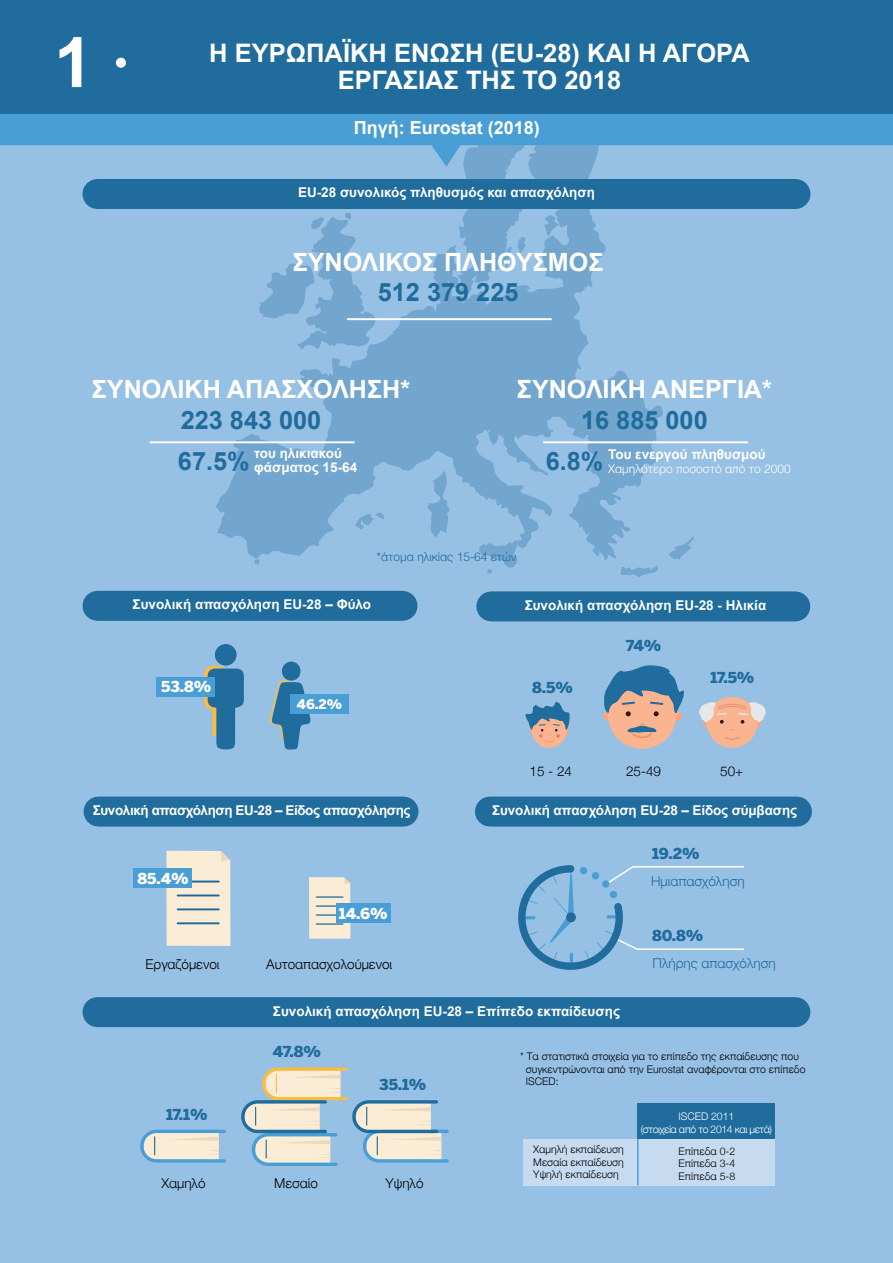
<style>
.page{position:relative;width:893px;height:1263px;background:#97c0e5}
.page>*{position:absolute;margin:0;border:0;box-sizing:border-box;transform-origin:0 0}
.t1{font:700 69.6px "Arial";color:#fff}
.t2{font:700 25.5px/27px "Arial";color:#fff;text-align:center}
.t3{font:700 25.35px "Arial";color:#1f6c9d}
.t4{font:700 25.35px "Arial";color:#1f6c9d}
.t5{font:700 25.2px "Arial";color:#fff}
.t6{font:700 18px "Arial";color:#fff}
.t7{font:900 15px "Benton Sans";letter-spacing:-.01em;color:#1f6c9d}
.t8{font:900 15px "Benton Sans";color:#fff}
.t9{font:700 13.5px/13.5px "Arial";color:#fff}
.t10{font:300 13.5px "Helvetica Neue";color:#000}
.t11{font:700 13.5px "Arial";letter-spacing:-.03em;color:#fff}
.t12{font:300 13.5px "Helvetica Neue";color:#1f6c9d}
.t13{font:900 13.2px "Benton Sans";color:#fff}
.t14{font:300 12px "Helvetica";color:#fff}
.t15{font:300 12px "Helvetica";color:#1f6c9d}
.t16{font:300 10.5px/12.6px "Helvetica Neue";color:#000;text-align:justify}
.t17{font:300 10.5px/12.6px "Helvetica Neue";letter-spacing:-.04em;color:#fff;text-align:center}
.s1{font-family:"Uniform Rnd";font-weight:500}
.s2{font-size:25.35px;color:#1f6c9d}
</style>
<div class="page">
<div style="left:97px;top:997px;width:698px;height:30px;background:#1f6c9d"></div>
<div style="left:490px;top:796px;width:307px;height:30px;background:#1f6c9d"></div>
<div style="left:99px;top:796px;width:305px;height:30px;background:#1f6c9d"></div>
<svg style="left:143px;top:167px;width:605px;height:424px"></svg>
<svg style="left:0;top:113px;width:893px;height:54px;fill:#499fd5"></svg>
<div style="left:0;top:0;width:893px;height:113px;background:#1f6c9d"></div>
<div style="left:97px;top:179px;width:698px;height:30px;background:#1f6c9d"></div>
<hr style="left:347px;top:318px;width:205px;height:2px;background:#fff">
<div style="left:215px;top:644px;width:22px;height:22px;background:#1f6c9d;border-radius:50%"></div>
<div style="left:532px;top:713px;width:34px;height:35px;background:#fab590;border-radius:50%"></div>
<svg style="left:525px;top:702px;width:45px;height:40px"></svg>
<div style="left:673px;top:711px;width:9px;height:10px;background:#f8a580;border-radius:50%"></div>
<div style="left:603px;top:711px;width:9px;height:10px;background:#f8a580;border-radius:50%"></div>
<div style="left:608px;top:680px;width:68px;height:69px;background:#fab590;border-radius:50%"></div>
<svg style="left:603px;top:665px;width:81px;height:51px"></svg>
<svg style="left:627px;top:724px;width:29px;height:14px"></svg>
<div style="left:706px;top:697px;width:52px;height:51px;background:#fab590;border-radius:50%"></div>
<svg style="left:725px;top:736px;width:14px;height:4px"></svg>
<svg style="left:699px;top:702px;width:67px;height:28px"></svg>
<div style="left:491px;top:591px;width:304px;height:30px;background:#1f6c9d"></div>
<div style="left:97px;top:591px;width:305px;height:30px;background:#1f6c9d"></div>
<svg style="left:518px;top:865px;width:226px;height:105px"></svg>
<svg style="left:139px;top:663px;width:311px;height:503px"></svg>
<div style="left:282px;top:661px;width:18px;height:20px;background:#1f6c9d;border-radius:50%"></div>
<div style="left:290px;top:694px;width:59px;height:20px;background:#499fd5"></div>
<hr style="left:150px;top:441px;width:205px;height:2px;background:#fff">
<hr style="left:543px;top:441px;width:205px;height:2px;background:#fff">
<div style="left:156px;top:677px;width:59px;height:19px;background:#499fd5"></div>
<div style="left:134px;top:868px;width:58px;height:20px;background:#499fd5"></div>
<div style="left:637px;top:1104px;width:138px;height:39px;background:#1f6c9d"></div>
<div style="left:523px;top:1138px;width:252px;height:47px;background:#c7dbf0"></div>
<hr style="left:637px;top:1138px;width:2px;height:47px;background:#499fd5">
<h1 class="t1" style="left:54px;top:17px;width:77px">1 <span class="s1">·</span></h1>
<h2 class="t2" style="left:209px;top:41px;width:542px">Η ΕΥΡΩΠΑΪΚΗ ΕΝΩΣΗ (EU-28) ΚΑΙ Η ΑΓΟΡΑ<br>ΕΡΓΑΣΙΑΣ ΤΗΣ ΤΟ 2018</h2>
<h3 class="t6" style="left:354px;top:116px;width:188px">Πηγή: Eurostat (2018)</h3>
<p class="t9" style="left:298px;top:186px;width:298px">EU-28 συνολικός πληθυσμός και απασχόληση</p>
<h3 class="t5" style="left:293px;top:245px;width:312px">ΣΥΝΟΛΙΚΟΣ ΠΛΗΘΥΣΜΟΣ</h3>
<h3 class="t3" style="left:378px;top:276px;width:142px">512 379 225</h3>
<h3 class="t5" style="left:92px;top:373px;width:320px">ΣΥΝΟΛΙΚΗ ΑΠΑΣΧΟΛΗΣΗ*</h3>
<h3 class="t3" style="left:181px;top:403px;width:142px">223 843 000</h3>
<h3 class="t4" style="left:178px;top:445px;width:73px">67.5%</h3>
<p class="t9" style="left:254px;top:447px;width:104px">του ηλικιακού φάσματος 15-64</p>
<h3 class="t5" style="left:517px;top:373px;width:257px">ΣΥΝΟΛΙΚΗ ΑΝΕΡΓΙΑ*</h3>
<h3 class="t3" style="left:581px;top:403px;width:128px">16 885 000</h3>
<p class="t9" style="left:546px;top:448px;width:221px"><span class="s2">6.8%</span> Του ενεργού πληθυσμού</p>
<p class="t14" style="left:608px;top:459px;width:184px">Χαμηλότερο ποσοστό από το 2000</p>
<p class="t15" style="left:376px;top:547px;width:141px">*άτομα ηλικίας 15-64 ετών</p>
<p class="t9" style="left:133px;top:598px;width:240px">Συνολική απασχόληση EU-28 – Φύλο</p>
<p class="t9" style="left:525px;top:599px;width:243px">Συνολική απασχόληση EU-28 - Ηλικία</p>
<p class="t8" style="left:161px;top:677px;width:52px">53.8%</p>
<p class="t13" style="left:297px;top:696px;width:47px">46.2%</p>
<p class="t7" style="left:532px;top:679px;width:42px">8.5%</p>
<p class="t7" style="left:626px;top:636px;width:37px">74%</p>
<p class="t7" style="left:710px;top:668px;width:45px">17.5%</p>
<p class="t10" style="left:529px;top:760px;width:44px">15 - 24</p>
<p class="t10" style="left:626px;top:760px;width:37px">25-49</p>
<p class="t10" style="left:720px;top:760px;width:25px">50+</p>
<p class="t11" style="left:93px;top:801px;width:319px">Συνολική απασχόληση EU-28 – Είδος απασχόλησης</p>
<p class="t9" style="left:492px;top:804px;width:306px">Συνολική απασχόληση EU-28 – Είδος σύμβασης</p>
<p class="t8" style="left:138px;top:869px;width:53px">85.4%</p>
<p class="t8" style="left:339px;top:905px;width:50px">14.6%</p>
<p class="t10" style="left:146px;top:953px;width:75px">Εργαζόμενοι</p>
<p class="t10" style="left:266px;top:953px;width:128px">Αυτοαπασχολούμενοι</p>
<p class="t9" style="left:273px;top:1005px;width:349px">Συνολική απασχόληση EU-28 – Επίπεδο εκπαίδευσης</p>
<p class="t7" style="left:652px;top:844px;width:49px">19.2%</p>
<p class="t12" style="left:651px;top:870px;width:95px">Ημιαπασχόληση</p>
<p class="t7" style="left:652px;top:926px;width:53px">80.8%</p>
<p class="t12" style="left:653px;top:952px;width:125px">Πλήρης απασχόληση</p>
<p class="t7" style="left:166px;top:1105px;width:43px">17.1%</p>
<p class="t7" style="left:273px;top:1043px;width:50px">47.8%</p>
<p class="t7" style="left:379px;top:1075px;width:49px">35.1%</p>
<p class="t10" style="left:161px;top:1172px;width:46px">Χαμηλό</p>
<p class="t10" style="left:274px;top:1172px;width:45px">Μεσαίο</p>
<p class="t10" style="left:386px;top:1172px;width:39px">Υψηλό</p>
<p class="t16" style="left:526px;top:1049px;width:281px;text-align:left;text-indent:-6px">* Τα στατιστικά στοιχεία για το επίπεδο της εκπαίδευσης που συγκεντρώνονται από την Eurostat αναφέρονται στο επίπεδο<br>ISCED:</p>
<p class="t16" style="left:533px;top:1142px;width:92px">Χαμηλή εκπαίδευση Μεσαία εκπαίδευση Υψηλή εκπαίδευση</p>
<p class="t17" style="left:641px;top:1109px;width:133px">ISCED 2011<br>(στοιχεία από το 2014 και μετά)</p>
<p class="t16" style="left:679px;top:1144px;width:58px">Επίπεδα 0-2<br>Επίπεδα 3-4<br>Επίπεδα 5-8</p>
</div>
